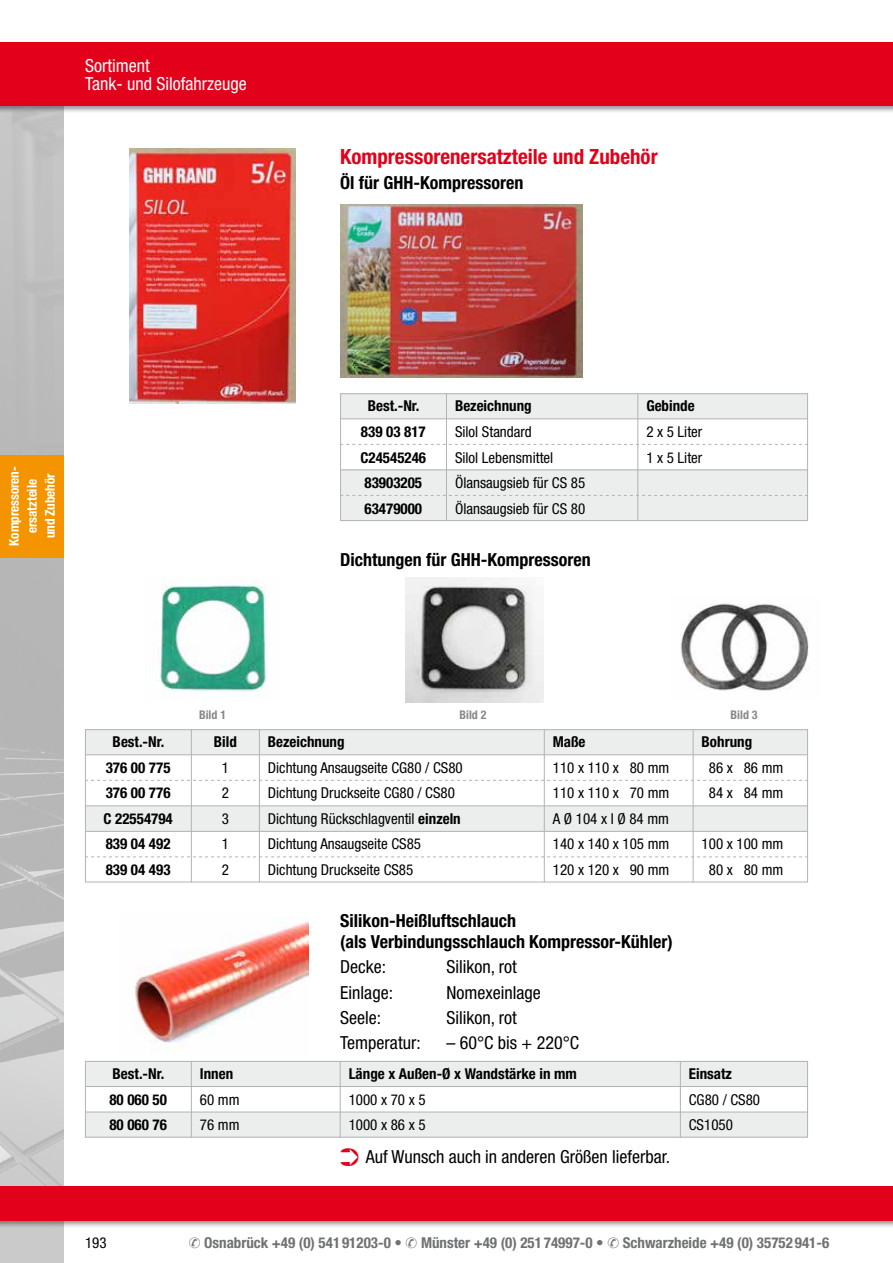
<style>
.page{position:relative;width:893px;height:1263px;background:#fff}
.page>*{position:absolute;margin:0;border:0;box-sizing:border-box;transform-origin:0 0}
.t1{font:700 condensed 21px "Helvetica Neue LT Std";color:#e2001a}
.t2{font:condensed 18px "Helvetica Neue LT Std";color:#000}
.t3{font:700 condensed 18px/21px "Helvetica Neue LT Std";color:#000}
.t4{font:condensed 18px/18px "Helvetica Neue LT Std";color:#fff}
.t5{font:condensed 15px/25.5px "Helvetica Neue LT Std";color:#000}
.t6{font:700 condensed 15px/25.5px "Helvetica Neue LT Std";color:#000}
.t7{font:700 condensed 15px "Helvetica Neue LT Std";color:#707172}
.t8{font:700 condensed 13.5px/18px "Helvetica Neue LT Std";letter-spacing:-.01em;color:#fff;text-align:center}
.t9{font:700 condensed 12px "Helvetica Neue LT Std";color:#87888a}
.s1{font-weight:700}
.s2{color:#e2001a}
</style>
<div class="page">
<img style="left:0;top:114px;width:64px;height:1149px">
<div style="left:0;top:41px;width:893px;height:73px;background:#000;opacity:.4"></div>
<div style="left:0;top:43px;width:893px;height:63px;background:#e2001a"></div>
<div style="left:0;top:1185px;width:893px;height:43px;background:#000;opacity:.4"></div>
<div style="left:0;top:1186px;width:893px;height:34px;background:#e2001a"></div>
<div style="left:0;top:455px;width:64px;height:102px;background:#f39400"></div>
<img style="left:130px;top:149px;width:165px;height:255px">
<img style="left:340px;top:204px;width:243px;height:173px">
<img style="left:158px;top:577px;width:108px;height:119px">
<img style="left:406px;top:577px;width:138px;height:125px">
<img style="left:680px;top:603px;width:129px;height:88px">
<img style="left:133px;top:921px;width:176px;height:122px">
<div style="left:340px;top:393px;width:468px;height:26px;background:#eceded"></div>
<div style="left:340px;top:470px;width:468px;height:51px;background:#eceded"></div>
<hr style="left:340px;top:418px;width:468px;height:1px;background:#b1b3b4">
<svg style="left:342px;top:444px;width:464px;height:1px"></svg>
<svg style="left:342px;top:495px;width:464px;height:1px"></svg>
<hr style="left:340px;top:469px;width:468px;height:1px;background:#b1b3b4">
<div style="left:340px;top:393px;width:468px;height:128px;border:1px solid #b1b3b4"></div>
<hr style="left:446px;top:393px;width:1px;height:128px;background:#b1b3b4">
<hr style="left:637px;top:393px;width:1px;height:128px;background:#b1b3b4">
<div style="left:85px;top:806px;width:723px;height:25px;background:#eceded"></div>
<svg style="left:87px;top:780px;width:719px;height:1px"></svg>
<hr style="left:85px;top:831px;width:723px;height:1px;background:#b1b3b4">
<svg style="left:87px;top:856px;width:719px;height:1px"></svg>
<hr style="left:85px;top:805px;width:723px;height:1px;background:#b1b3b4">
<div style="left:85px;top:729px;width:723px;height:26px;background:#eceded"></div>
<hr style="left:85px;top:754px;width:723px;height:1px;background:#b1b3b4">
<div style="left:85px;top:729px;width:723px;height:153px;border:1px solid #b1b3b4"></div>
<hr style="left:191px;top:729px;width:1px;height:153px;background:#b1b3b4">
<hr style="left:544px;top:729px;width:1px;height:153px;background:#b1b3b4">
<hr style="left:693px;top:729px;width:1px;height:153px;background:#b1b3b4">
<hr style="left:259px;top:729px;width:1px;height:153px;background:#b1b3b4">
<div style="left:85px;top:1112px;width:723px;height:25px;background:#eceded"></div>
<div style="left:85px;top:1061px;width:723px;height:25px;background:#eceded"></div>
<hr style="left:85px;top:1112px;width:723px;height:1px;background:#b1b3b4">
<hr style="left:85px;top:1086px;width:723px;height:1px;background:#b1b3b4">
<div style="left:85px;top:1061px;width:723px;height:76px;border:1px solid #b1b3b4"></div>
<hr style="left:191px;top:1061px;width:1px;height:76px;background:#b1b3b4">
<hr style="left:340px;top:1061px;width:1px;height:76px;background:#b1b3b4">
<hr style="left:680px;top:1061px;width:1px;height:76px;background:#b1b3b4">
<p class="t4" style="left:85px;top:56px;width:163px">Sortiment<br>Tank- und Silofahrzeuge</p>
<h1 class="t1" style="left:340px;top:144px;width:319px">Kompressorenersatzteile und Zubehör</h1>
<p class="t3" style="left:340px;top:172px;width:185px">Öl für GHH-Kompressoren</p>
<p class="t8" style="left:5px;top:546px;width:81px;rotate:-90deg">Kompressoren&shy;ersatzteile<br>und Zubehör</p>
<p class="t6" style="left:368px;top:393px;width:53px">Best.-Nr.</p>
<p class="t6" style="left:455px;top:393px;width:78px">Bezeichnung</p>
<p class="t6" style="left:646px;top:393px;width:50px">Gebinde</p>
<p class="t6" style="left:360px;top:419px;width:67px">839 03 817<br>C24545246<br>83903205<br>63479000</p>
<p class="t5" style="left:455px;top:419px;width:132px">Silol Standard<br>Silol Lebensmittel<br>Ölansaugsieb für CS 85<br>Ölansaugsieb für CS 80</p>
<p class="t5" style="left:646px;top:419px;width:57px">2 x 5 Liter<br>1 x 5 Liter</p>
<p class="t3" style="left:340px;top:548px;width:252px">Dichtungen für GHH-Kompressoren</p>
<p class="t9" style="left:199px;top:707px;width:29px">Bild 1</p>
<p class="t9" style="left:459px;top:707px;width:29px">Bild 2</p>
<p class="t9" style="left:731px;top:707px;width:29px">Bild 3</p>
<p class="t6" style="left:113px;top:729px;width:53px">Best.-Nr.</p>
<p class="t6" style="left:214px;top:729px;width:25px">Bild</p>
<p class="t6" style="left:268px;top:729px;width:78px">Bezeichnung</p>
<p class="t6" style="left:553px;top:729px;width:34px">Maße</p>
<p class="t6" style="left:702px;top:729px;width:52px">Bohrung</p>
<p class="t6" style="left:104px;top:755px;width:71px">376 00 775<br>376 00 776<br>C 22554794<br>839 04 492<br>839 04 493</p>
<p class="t5" style="left:268px;top:755px;width:196px">Dichtung Ansaugseite CG80 / CS80<br>Dichtung Druckseite CG80 / CS80<br>Dichtung Rückschlagventil <span class="s1">einzeln<br></span>Dichtung Ansaugseite CS85<br>Dichtung Druckseite CS85</p>
<p class="t5" style="left:553px;top:755px;width:118px;text-align:justify">110 x 110 x 80 mm 110 x 110 x 70 mm A Ø 104 x I Ø 84 mm 140 x 140 x 105 mm 120 x 120 x 90 mm</p>
<p class="t5" style="left:709px;top:755px;width:76px">86 x 86 mm<br>84 x 84 mm</p>
<p class="t5" style="left:222px;top:755px;width:9px;text-align:justify">1<br>2<br>3<br>1<br>2</p>
<p class="t5" style="left:702px;top:831px;width:83px;text-align:center">100 x 100 mm<br>80 x 80 mm</p>
<p class="t3" style="left:340px;top:910px;width:334px">Silikon-Heißluftschlauch<br>(als Verbindungsschlauch Kompressor-Kühler)</p>
<p class="t2" style="left:340px;top:957px;width:47px">Decke:</p>
<p class="t2" style="left:446px;top:957px;width:72px">Silikon, rot</p>
<p class="t2" style="left:340px;top:982px;width:54px">Einlage:</p>
<p class="t2" style="left:446px;top:982px;width:96px">Nomexeinlage</p>
<p class="t2" style="left:340px;top:1007px;width:42px">Seele:</p>
<p class="t2" style="left:446px;top:1007px;width:72px">Silikon, rot</p>
<p class="t2" style="left:340px;top:1032px;width:82px">Temperatur:</p>
<p class="t2" style="left:446px;top:1032px;width:134px">– 60°C bis + 220°C</p>
<p class="t6" style="left:113px;top:1061px;width:53px">Best.-Nr.</p>
<p class="t6" style="left:200px;top:1061px;width:35px">Innen</p>
<p class="t6" style="left:349px;top:1061px;width:230px">Länge x Außen-Ø x Wandstärke in mm</p>
<p class="t6" style="left:689px;top:1061px;width:45px">Einsatz</p>
<p class="t6" style="left:109px;top:1086px;width:59px">80 060 50<br>80 060 76</p>
<p class="t5" style="left:200px;top:1086px;width:41px">60 mm<br>76 mm</p>
<p class="t5" style="left:689px;top:1086px;width:73px">CG80 / CS80<br>CS1050</p>
<p class="t5" style="left:349px;top:1086px;width:78px">1000 x 70 x 5<br>1000 x 86 x 5</p>
<p class="t2" style="left:340px;top:1146px;width:331px"><span class="s2">➲</span> Auf Wunsch auch in anderen Größen lieferbar.</p>
<p class="t5" style="left:85px;top:1230px;width:23px">193</p>
<p class="t7" style="left:189px;top:1234px;width:642px">✆ Osnabrück +49 (0) 541 91203-0 • ✆ Münster +49 (0) 251 74997-0 • ✆ Schwarzheide +49 (0) 35752 941-6</p>
</div>
